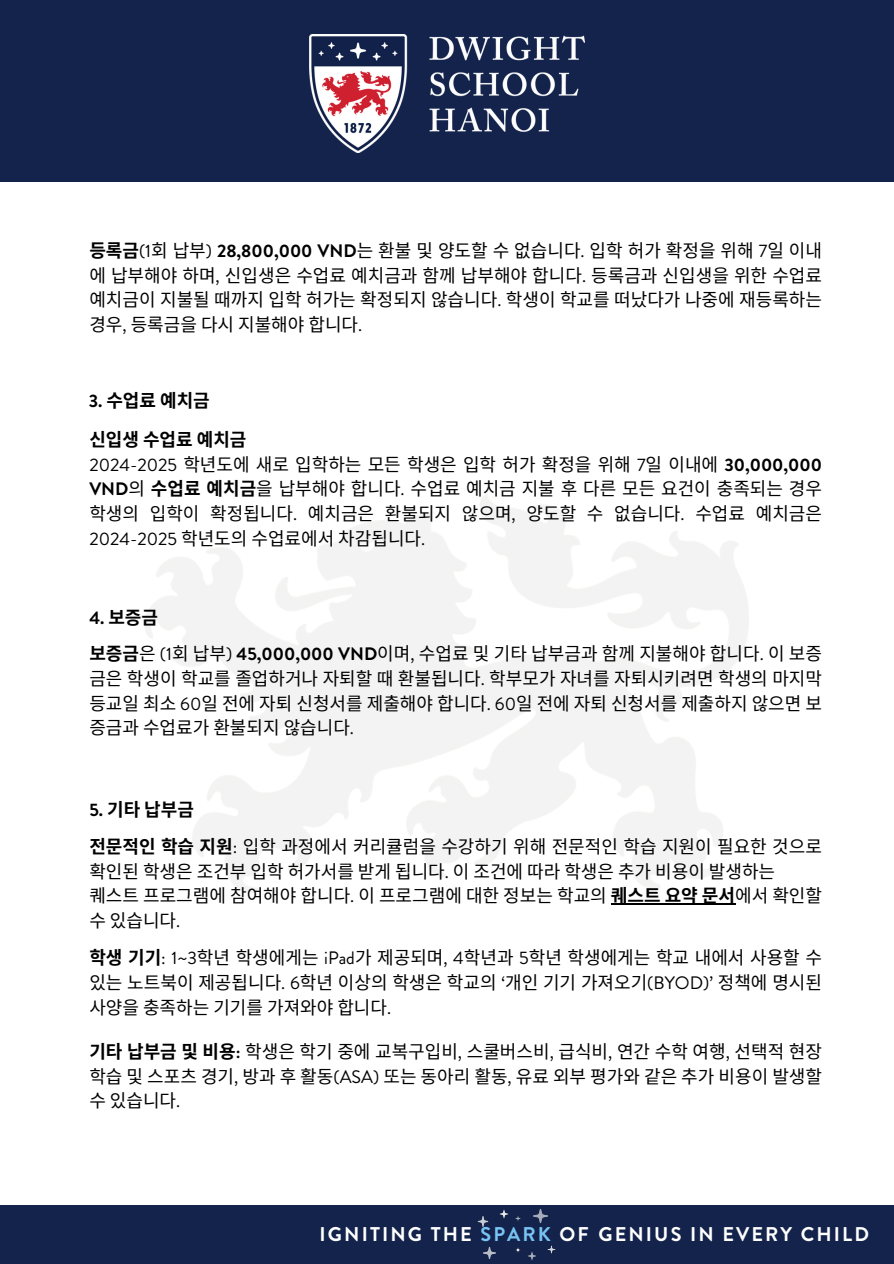
<style>
.page{position:relative;width:894px;height:1264px;background:#fff}
.page>*{position:absolute;margin:0;border:0;box-sizing:border-box;transform-origin:0 0}
.t1{font:700 19.8px "Brandon Grotesque";letter-spacing:.105em;color:#fff}
.t2{font:18px/24.8px "Noto Sans CJ Ksc";color:#000;text-align:justify}
.t3{font:700 18px "Noto Sans CJ Ksc";color:#000}
.s1{font-weight:700}
.s2{font-family:"Brandon Grotesque"}
.s3{font-family:"Brandon Grotesque";font-weight:700}
.s4{color:#78c4f5}
</style>
<div class="page">
<div style="left:0;top:0;width:893px;height:181px;background:#13234b"></div>
<img style="left:309px;top:34px;width:275px;height:118px">
<div style="left:0;top:1205px;width:893px;height:58px;background:#13234b"></div>
<img style="left:533px;top:1209px;width:15px;height:14px">
<img style="left:483px;top:1246px;width:13px;height:13px">
<svg style="left:477px;top:1216px;width:11px;height:11px"></svg>
<svg style="left:499px;top:1209px;width:9px;height:9px"></svg>
<svg style="left:515px;top:1247px;width:5px;height:5px"></svg>
<svg style="left:528px;top:1252px;width:8px;height:8px"></svg>
<svg style="left:547px;top:1245px;width:8px;height:8px"></svg>
<hr style="left:610px;top:903px;width:124px;height:1px;background:#000">
<h3 class="t2" style="left:89px;top:237px;width:734px"><span class="s1">등록금</span><span class="s2">(1</span>회 납부<span class="s2">)</span> <span class="s3">28,800,000 VND</span>는 환불 및 양도할 수 없습니다<span class="s2">.</span> 입학 허가 확정을 위해 <span class="s2">7</span>일 이내 에 납부해야 하며<span class="s2">,</span> 신입생은 수업료 예치금과 함께 납부해야 합니다<span class="s2">.</span> 등록금과 신입생을 위한 수업료 예치금이 지불될 때까지 입학 허가는 확정되지 않습니다<span class="s2">.</span> 학생이 학교를 떠났다가 나중에 재등록하는 경우<span class="s2">,</span> 등록금을 다시 지불해야 합니다<span class="s2">.</span></h3>
<p class="t3" style="left:89px;top:386px;width:122px"><span class="s2">3.</span> 수업료 예치금</p>
<h3 class="t2" style="left:89px;top:426px;width:734px;text-align:left"><span class="s1">신입생 수업료 예치금<br></span><span class="s2">2024-2025</span> 학년도에 새로 입학하는 모든 학생은 입학 허가 확정을 위해 <span class="s2">7</span>일 이내에 <span class="s3">30,000,000<br>VND</span>의 <span class="s1">수업료 예치금</span>을 납부해야 합니다<span class="s2">.</span> 수업료 예치금 지불 후 다른 모든 요건이 충족되는 경우 학생의 입학이 확정됩니다<span class="s2">.</span> 예치금은 환불되지 않으며<span class="s2">,</span> 양도할 수 없습니다<span class="s2">.</span> 수업료 예치금은 <span class="s2">2024-2025</span> 학년도의 수업료에서 차감됩니다<span class="s2">.</span></h3>
<p class="t3" style="left:89px;top:602px;width:70px"><span class="s2">4.</span> 보증금</p>
<p class="t2" style="left:89px;top:640px;width:734px"><span class="s1">보증금</span>은 <span class="s2">(1</span>회 납부<span class="s2">)</span> <span class="s3">45,000,000 VND</span>이며<span class="s2">,</span> 수업료 및 기타 납부금과 함께 지불해야 합니다<span class="s2">.</span> 이 보증 금은 학생이 학교를 졸업하거나 자퇴할 때 환불됩니다<span class="s2">.</span> 학부모가 자녀를 자퇴시키려면 학생의 마지막 등교일 최소 <span class="s2">60</span>일 전에 자퇴 신청서를 제출해야 합니다<span class="s2">. 60</span>일 전에 자퇴 신청서를 제출하지 않으면 보 증금과 수업료가 환불되지 않습니다<span class="s2">.</span></p>
<p class="t3" style="left:89px;top:795px;width:106px"><span class="s2">5.</span> 기타 납부금</p>
<p class="t2" style="left:89px;top:832px;width:734px"><span class="s1">전문적인 학습 지원</span><span class="s2">:</span> 입학 과정에서 커리큘럼을 수강하기 위해 전문적인 학습 지원이 필요한 것으로 확인된 학생은 조건부 입학 허가서를 받게 됩니다<span class="s2">.</span> 이 조건에 따라 학생은 추가 비용이 발생하는</p>
<p class="t2" style="left:89px;top:882px;width:734px">퀘스트 프로그램에 참여해야 합니다<span class="s2">.</span> 이 프로그램에 대한 정보는 학교의 <span class="s1">퀘스트 요약 문서</span>에서 확인할 수 있습니다<span class="s2">.</span></p>
<h1 class="t2" style="left:89px;top:944px;width:734px"><span class="s1">학생 기기</span><span class="s2">: 1~3</span>학년 학생에게는 <span class="s2">iPad</span>가 제공되며<span class="s2">, 4</span>학년과 <span class="s2">5</span>학년 학생에게는 학교 내에서 사용할 수 있는 노트북이 제공됩니다<span class="s2">. 6</span>학년 이상의 학생은 학교의 <span class="s2">‘</span>개인 기기 가져오기<span class="s2">(BYOD)’</span> 정책에 명시된 사양을 충족하는 기기를 가져와야 합니다<span class="s2">.</span></h1>
<p class="t2" style="left:89px;top:1037px;width:734px"><span class="s1">기타 납부금 및 비용</span><span class="s3">:</span> 학생은 학기 중에 교복구입비<span class="s2">,</span> 스쿨버스비<span class="s2">,</span> 급식비<span class="s2">,</span> 연간 수학 여행<span class="s2">,</span> 선택적 현장 학습 및 스포츠 경기<span class="s2">,</span> 방과 후 활동<span class="s2">(ASA)</span> 또는 동아리 활동<span class="s2">,</span> 유료 외부 평가와 같은 추가 비용이 발생할 수 있습니다<span class="s2">.</span></p>
<h2 class="t1" style="left:319px;top:1220px;width:271px">IGNITING THE <span class="s4">SPARK</span> OF</h2>
<h2 class="t1" style="left:598px;top:1220px;width:272px">GENIUS IN EVERY CHILD</h2>
</div>
